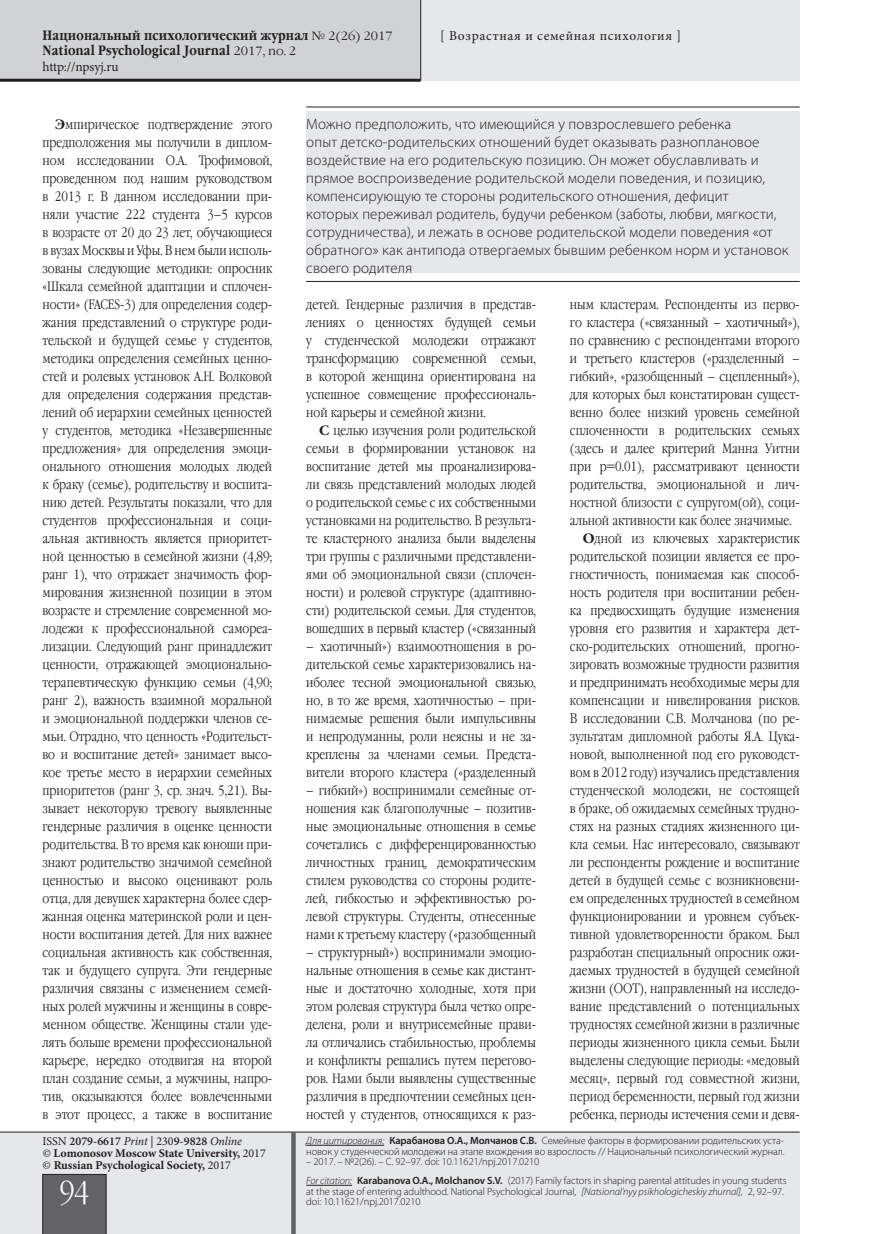
<style>
.page{position:relative;width:872px;height:1234px;background:#fff}
.page>*{position:absolute;margin:0;border:0;box-sizing:border-box;transform-origin:0 0}
.t1{font:30px "Garamond Narrow C";color:#fff}
.Insert___MEDIUM{font:300 15px/18px "Myriad Pro";letter-spacing:.01em;color:#231f20}
.Main_text{font:13.5px/18px "Garamond Narrow C";color:#231f20;text-align:justify}
.t2{font:700 13.5px/15px "Garamond Narrow C";letter-spacing:.01em;color:#231f20}
.t3{font:13.5px "Minion Pro";letter-spacing:.05em;color:#231f20}
.t4{font:13.5px "Minion Pro";letter-spacing:-.015em;color:#231f20}
.t5{font:700 12px/12px "Minion Pro";color:#231f20}
.t6{font:300 10.5px/10.5px "Myriad Pro";letter-spacing:-.01em;color:#231f20}
.s1{font-family:"Garamond C";font-weight:400;font-size:12px}
.s2{font-family:"Garamond C";font-weight:700}
.s3{font-weight:400}
.s4{font-weight:600}
.s5{font-weight:400;font-style:italic}
.s6{font-style:italic}
</style>
<div class="page">
<div style="left:0;top:0;width:799px;height:81px;background:#e6e7e9"></div>
<div style="left:0;top:0;width:421px;height:79px;background:#d1d2d4"></div>
<div style="left:0;top:1132px;width:799px;height:101px;background:#e6e7e9"></div>
<hr style="left:0;top:1131px;width:799px;height:1px;background:#231f20">
<div style="left:43px;top:1173px;width:63px;height:60px;background:#636366"></div>
<hr style="left:0;top:79px;width:420px;height:3px;background:#231f20">
<div style="left:291px;top:1131px;width:5px;height:102px;background:#636366"></div>
<hr style="left:420px;top:0;width:1px;height:81px;background:#231f20">
<hr style="left:306px;top:1144px;width:78px;height:1px;background:#231f20">
<hr style="left:306px;top:1184px;width:46px;height:1px;background:#231f20">
<div style="left:306px;top:111px;width:493px;height:162px;background:#e6e7e9"></div>
<hr style="left:306px;top:107px;width:493px;height:1px;background:#231f20">
<hr style="left:306px;top:281px;width:493px;height:1px;background:#231f20">
<p class="t2" style="left:43px;top:28px;width:352px">Национальный психологический журнал <span class="s1">№ 2(26) 2017<br></span>National Psychological Journal <span class="s1">2017, no. 2</span></p>
<p class="t4" style="left:43px;top:57px;width:78px">http://npsyj.ru</p>
<p class="t3" style="left:440px;top:26px;width:242px">[ Возрастная и семейная психология ]</p>
<p class="Main_text" style="left:43px;top:115px;width:231px;text-indent:13px"><span class="s2">Э</span>мпирическое подтверждение этого предположения мы получили в диплом&shy;ном исследовании О.А. Трофимовой, проведенном под нашим руководством в 2013 г. В данном исследовании при&shy;няли участие 222 студента 3–5 курсов в возрасте от 20 до 23 лет, обучающиеся в вузах Москвы и Уфы. В нем были исполь&shy;зованы следующие методики: опросник «Шкала семейной адаптации и сплочен&shy;ности» (FACES-3) для определения содер&shy;жания представлений о структуре роди&shy;тельской и будущей семье у студентов, методика определения семейных ценно&shy;стей и ролевых установок А.Н. Волковой для определения содержания представ&shy;лений об иерархии семейных ценностей у студентов, методика «Незавершенные предложения» для определения эмоци&shy;онального отношения молодых людей к браку (семье), родительству и воспита&shy;нию детей. Результаты показали, что для студентов профессиональная и соци&shy;альная активность является приоритет&shy;ной ценностью в семейной жизни (4,89; ранг 1), что отражает значимость фор&shy;мирования жизненной позиции в этом возрасте и стремление современной мо&shy;лодежи к профессиональной самореа&shy;лизации. Следующий ранг принадлежит ценности, отражающей эмоционально&shy;терапевтическую функцию семьи (4,90; ранг 2), важность взаимной моральной и эмоциональной поддержки членов се&shy;мьи. Отрадно, что ценность «Родительст&shy;во и воспитание детей» занимает высо&shy;кое третье место в иерархии семейных приоритетов (ранг 3, ср. знач. 5,21). Вы&shy;зывает некоторую тревогу выявленные гендерные различия в оценке ценности родительства. В то время как юноши при&shy;знают родительство значимой семейной ценностью и высоко оценивают роль отца, для девушек характерна более сдер&shy;жанная оценка материнской роли и цен&shy;ности воспитания детей. Для них важнее социальная активность как собственная, так и будущего супруга. Эти гендерные различия связаны с изменением семей&shy;ных ролей мужчины и женщины в совре&shy;менном обществе. Женщины стали уде&shy;лять больше времени профессиональной карьере, нередко отодвигая на второй план создание семьи, а мужчины, напро&shy;тив, оказываются более вовлеченными в этот процесс, а также в воспитание</p>
<p class="t5" style="left:43px;top:1134px;width:225px"><span class="s3">ISSN</span> <span class="s4">2079-6617</span> <span class="s5">Print</span> <span class="s3">| 230</span><span class="s4">9-9828</span> <span class="s5">Online<br>©</span> Lomonosov Moscow State University, <span class="s3">2017 ©</span> Russian Psychological Society, <span class="s3">2017</span></p>
<h1 class="t1" style="left:60px;top:1175px;width:31px">94</h1>
<p class="Insert___MEDIUM" style="left:306px;top:114px;width:484px">Можно предположить, что имеющийся у повзрослевшего ребенка<br>опыт детско-родительских отношений будет оказывать разноплановое воздействие на его родительскую позицию. Он может обуславливать и прямое воспроизведение родительской модели поведения, и позицию, компенсирующую те стороны родительского отношения, дефицит<br>которых переживал родитель, будучи ребенком (заботы, любви, мягкости, сотрудничества), и лежать в основе родительской модели поведения «от обратного» как антипода отвергаемых бывшим ребенком норм и установок своего родителя</p>
<p class="Main_text" style="left:306px;top:295px;width:231px">детей. Гендерные различия в представ&shy;лениях о ценностях будущей семьи у студенческой молодежи отражают трансформацию современной семьи, в которой женщина ориентирована на успешное совмещение профессиональ&shy;ной карьеры и семейной жизни.</p>
<p class="Main_text" style="left:306px;top:421px;width:231px;text-indent:13px"><span class="s2">С</span> целью изучения роли родительской семьи в формировании установок на воспитание детей мы проанализирова&shy;ли связь представлений молодых людей о родительской семье с их собственными установками на родительство. В результа&shy;те кластерного анализа были выделены три группы с различными представлени&shy;ями об эмоциональной связи (сплочен&shy;ности) и ролевой структуре (адаптивно&shy;сти) родительской семьи. Для студентов, вошедших в первый кластер («связанный</p>
<p class="Main_text" style="left:306px;top:637px;width:231px">– хаотичный») взаимоотношения в ро&shy;дительской семье характеризовались на&shy;иболее тесной эмоциональной связью, но, в то же время, хаотичностью – при&shy;нимаемые решения были импульсивны и непродуманны, роли неясны и не за&shy;креплены за членами семьи. Предста&shy;вители второго кластера («разделенный</p>
<p class="Main_text" style="left:306px;top:781px;width:231px">– гибкий») воспринимали семейные от&shy;ношения как благополучные – позитив&shy;ные эмоциональные отношения в семье сочетались с дифференцированностью личностных границ, демократическим стилем руководства со стороны родите&shy;лей, гибкостью и эффективностью ро&shy;левой структуры. Студенты, отнесенные нами к третьему кластеру («разобщенный</p>
<p class="Main_text" style="left:306px;top:943px;width:231px">– структурный») воспринимали эмоцио&shy;нальные отношения в семье как дистант&shy;ные и достаточно холодные, хотя при этом ролевая структура была четко опре&shy;делена, роли и внутрисемейные прави&shy;ла отличались стабильностью, проблемы и конфликты решались путем перегово&shy;ров. Нами были выявлены существенные различия в предпочтении семейных цен&shy;ностей у студентов, относящихся к раз-</p>
<p class="Main_text" style="left:570px;top:295px;width:231px">ным кластерам. Респонденты из перво&shy;го кластера («связанный – хаотичный»), по сравнению с респондентами второго и третьего кластеров («разделенный – гибкий», «разобщенный – сцепленный»), для которых был констатирован сущест&shy;венно более низкий уровень семейной сплоченности в родительских семьях (здесь и далее критерий Манна Уитни при р=0.01), рассматривают ценности родительства, эмоциональной и лич&shy;ностной близости с супругом(ой), соци&shy;альной активности как более значимые.</p>
<p class="Main_text" style="left:570px;top:529px;width:231px;text-indent:13px"><span class="s2">О</span>дной из ключевых характеристик родительской позиции является ее про&shy;гностичность, понимаемая как способ&shy;ность родителя при воспитании ребен&shy;ка предвосхищать будущие изменения уровня его развития и характера дет&shy;ско-родительских отношений, прогно&shy;зировать возможные трудности развития и предпринимать необходимые меры для компенсации и нивелирования рисков.<br>В исследовании С.В. Молчанова (по ре&shy;зультатам дипломной работы Я.А. Цука&shy;новой, выполненной под его руководст&shy;вом в 2012 году) изучались представления студенческой молодежи, не состоящей в браке, об ожидаемых семейных трудно&shy;стях на разных стадиях жизненного ци&shy;кла семьи. Нас интересовало, связывают ли респонденты рождение и воспитание детей в будущей семье с возникновени&shy;ем определенных трудностей в семейном функционировании и уровнем субъек&shy;тивной удовлетворенности браком. Был разработан специальный опросник ожи&shy;даемых трудностей в будущей семейной жизни (ООТ), направленный на исследо&shy;вание представлений о потенциальных трудностях семейной жизни в различные периоды жизненного цикла семьи. Были выделены следующие периоды: «медовый месяц», первый год совместной жизни, период беременности, первый год жизни ребенка, периоды истечения семи и девя-</p>
<p class="t6" style="left:306px;top:1134px;width:480px"><span class="s6">Для цитирования:</span> <span class="s4">Карабанова О.А., Молчанов С.В.</span> Семейные факторы в формировании родительских уста&shy;новок у студенческой молодежи на этапе вхождения во взрослость // Национальный психологический журнал.</p>
<p class="t6" style="left:306px;top:1151px;width:482px;line-height:19px">– 2017. – №2(26). – С. 92–97. doi: 10.11621/npj.2017.0210<br><span class="s6">For citation:</span> <span class="s4">Karabanova O.A., Molchanov S.V.</span> (2017) Family factors in shaping parental attitudes in young students</p>
<p class="t6" style="left:306px;top:1185px;width:479px">at the stage of entering adulthood. National Psychological Journal, <span class="s6">[Natsional’nyy psikhologicheskiy zhurnal],</span> 2, 92–97. doi: 10.11621/npj.2017.0210</p>
</div>
